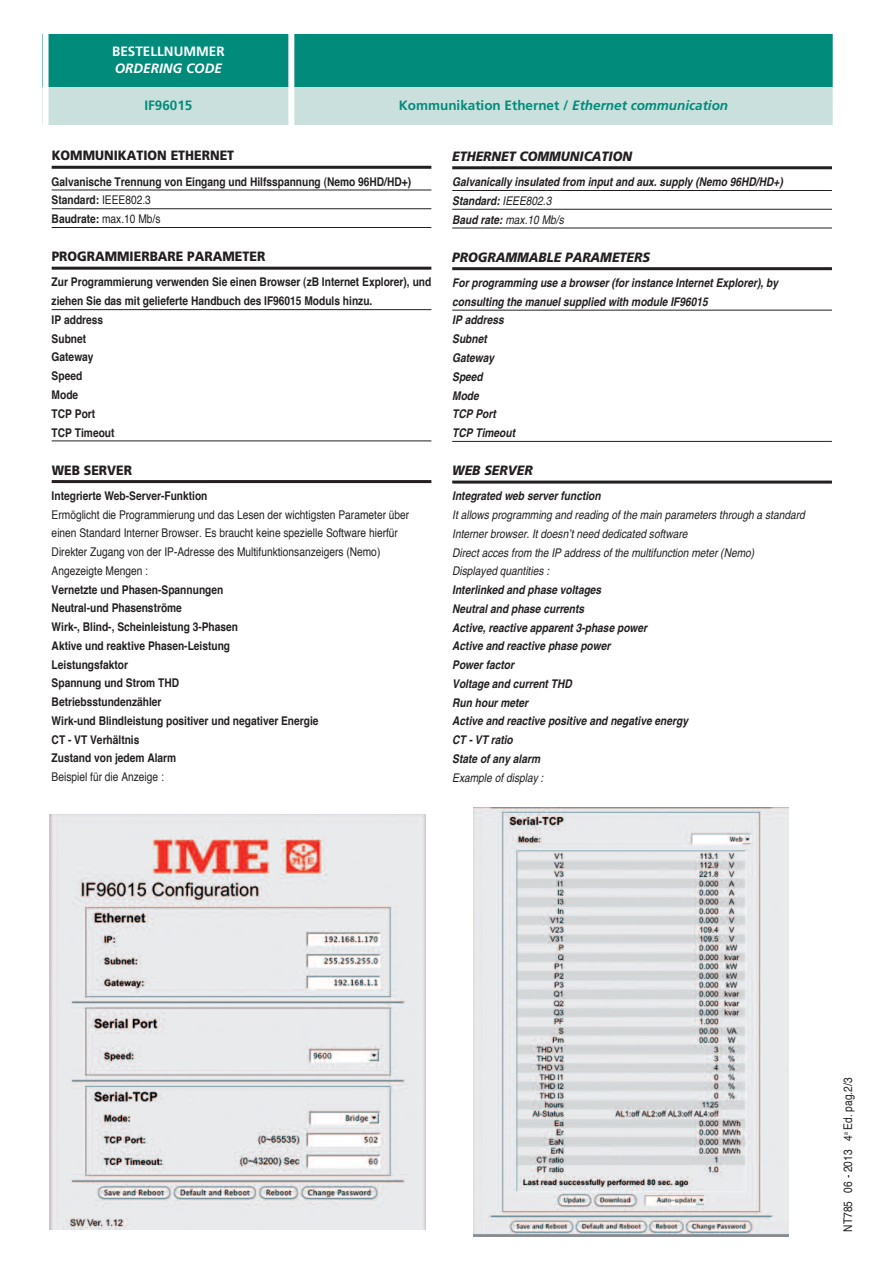
<style>
.page{position:relative;width:893px;height:1263px;background:#fff}
.page>*{position:absolute;margin:0;border:0;box-sizing:border-box;transform-origin:0 0}
.t1{font:900 13.5px "Frutiger";color:#231f20;scale:.92 1}
.t2{font:italic 900 13.5px "Frutiger";color:#231f20;scale:.92 1}
.t3{font:700 13.5px "Frutiger";color:#008b7b}
.t4{font:700 13.5px "Frutiger";color:#fff}
.t5{font:italic 700 13.5px "Frutiger";color:#fff}
.t6{font:700 12px/18.8px "Helvetica";color:#231f20;scale:.85 1}
.t7{font:italic 700 12px/18.8px "Helvetica";color:#231f20;scale:.85 1}
.t8{font:12px/18.8px "Helvetica";color:#231f20;scale:.85 1}
.t9{font:italic 12px/18.8px "Helvetica";color:#231f20;scale:.85 1}
.s1{font-style:italic}
.s2{font-weight:400}
</style>
<div class="page">
<hr style="left:52px;top:166px;width:379px;height:3px;background:#231f20">
<hr style="left:52px;top:190px;width:379px;height:1px;background:#231f20">
<hr style="left:52px;top:208px;width:379px;height:1px;background:#231f20">
<hr style="left:52px;top:227px;width:379px;height:1px;background:#231f20">
<hr style="left:52px;top:267px;width:379px;height:3px;background:#231f20">
<hr style="left:52px;top:309px;width:379px;height:1px;background:#231f20">
<hr style="left:52px;top:441px;width:379px;height:1px;background:#231f20">
<hr style="left:52px;top:480px;width:379px;height:3px;background:#231f20">
<hr style="left:452px;top:166px;width:380px;height:3px;background:#231f20">
<hr style="left:452px;top:190px;width:380px;height:1px;background:#231f20">
<hr style="left:452px;top:209px;width:380px;height:1px;background:#231f20">
<hr style="left:452px;top:228px;width:380px;height:1px;background:#231f20">
<hr style="left:452px;top:267px;width:380px;height:3px;background:#231f20">
<hr style="left:452px;top:310px;width:380px;height:1px;background:#231f20">
<hr style="left:452px;top:441px;width:380px;height:1px;background:#231f20">
<hr style="left:452px;top:481px;width:380px;height:3px;background:#231f20">
<div style="left:43px;top:34px;width:248px;height:54px;background:#008b7b"></div>
<div style="left:291px;top:34px;width:545px;height:54px;background:#008b7b"></div>
<div style="left:43px;top:88px;width:248px;height:37px;background:#c9e0dd"></div>
<div style="left:291px;top:88px;width:545px;height:37px;background:#c9e0dd"></div>
<div style="left:43px;top:34px;width:6px;height:91px;background:#fff"></div>
<div style="left:288px;top:34px;width:6px;height:91px;background:#fff"></div>
<div style="left:833px;top:34px;width:6px;height:91px;background:#fff"></div>
<img style="left:50px;top:815px;width:375px;height:414px">
<img style="left:473px;top:807px;width:315px;height:429px">
<p class="t4" style="left:112px;top:44px;width:114px">BESTELLNUMMER</p>
<p class="t5" style="left:115px;top:60px;width:109px">ORDERING CODE</p>
<p class="t3" style="left:144px;top:97px;width:50px">IF96015</p>
<p class="t3" style="left:399px;top:97px;width:331px">Kommunikation Ethernet / <span class="s1">Ethernet communication</span></p>
<p class="t1" style="left:52px;top:148px;width:200px">KOMMUNIKATION ETHERNET</p>
<p class="t6" style="left:52px;top:173px;width:424px">Galvanische Trennung von Eingang und Hilfsspannung (Nemo 96HD/HD+)<br>Standard: <span class="s2">IEEE802.3<br></span>Baudrate: <span class="s2">max.10 Mb/s</span></p>
<p class="t1" style="left:52px;top:248px;width:234px">PROGRAMMIERBARE PARAMETER</p>
<p class="t6" style="left:52px;top:274px;width:448px">Zur Programmierung verwenden Sie einen Browser (zB Internet Explorer), und ziehen Sie das mit gelieferte Handbuch des IF96015 Moduls hinzu.<br>IP address<br>Subnet<br>Gateway<br>Speed<br>Mode<br>TCP Port<br>TCP Timeout</p>
<p class="t1" style="left:52px;top:462px;width:89px">WEB SERVER</p>
<p class="t6" style="left:52px;top:487px;width:185px">Integrierte Web-Server-Funktion</p>
<p class="t8" style="left:52px;top:506px;width:422px">Ermöglicht die Programmierung und das Lesen der wichtigsten Parameter über einen Standard Interner Browser. Es braucht keine spezielle Software hierfür Direkter Zugang von der IP-Adresse des Multifunktionsanzeigers (Nemo)<br>Angezeigte Mengen :</p>
<p class="t6" style="left:52px;top:581px;width:315px">Vernetzte und Phasen-Spannungen<br>Neutral-und Phasenströme<br>Wirk-, Blind-, Scheinleistung 3-Phasen<br>Aktive und reaktive Phasen-Leistung<br>Leistungsfaktor<br>Spannung und Strom THD<br>Betriebsstundenzähler<br>Wirk-und Blindleistung positiver und negativer Energie<br>CT - VT Verhältnis<br>Zustand von jedem Alarm</p>
<p class="t8" style="left:52px;top:768px;width:134px">Beispiel für die Anzeige :</p>
<p class="t2" style="left:452px;top:148px;width:197px">ETHERNET COMMUNICATION</p>
<p class="t7" style="left:452px;top:172px;width:390px">Galvanically insulated from input and aux. supply (Nemo 96HD/HD+)<br>Standard: <span class="s2">IEEE802.3<br></span>Baud rate: <span class="s2">max.10 Mb/s</span></p>
<p class="t2" style="left:452px;top:249px;width:216px">PROGRAMMABLE PARAMETERS</p>
<p class="t7" style="left:452px;top:273px;width:385px">For programming use a browser (for instance Internet Explorer), by consulting the manuel supplied with module IF96015<br>IP address<br>Subnet<br>Gateway<br>Speed<br>Mode<br>TCP Port<br>TCP Timeout</p>
<p class="t2" style="left:452px;top:462px;width:89px">WEB SERVER</p>
<p class="t7" style="left:452px;top:487px;width:176px">Integrated web server function</p>
<p class="t9" style="left:452px;top:505px;width:416px">It allows programming and reading of the main parameters through a standard Interner browser. It doesn’t need dedicated software<br>Direct acces from the IP address of the multifunction meter (Nemo)<br>Displayed quantities :</p>
<p class="t7" style="left:452px;top:580px;width:279px">Interlinked and phase voltages<br>Neutral and phase currents<br>Active, reactive apparent 3-phase power<br>Active and reactive phase power<br>Power factor<br>Voltage and current THD<br>Run hour meter<br>Active and reactive positive and negative energy<br>CT - VT ratio<br>State of any alarm</p>
<p class="t9" style="left:452px;top:768px;width:109px">Example of display :</p>
<p class="t8" style="left:839px;top:1232px;width:183px;rotate:-90deg">NT785 06 - 2013 4<sup>a</sup> Ed. pag.2/3</p>
</div>
